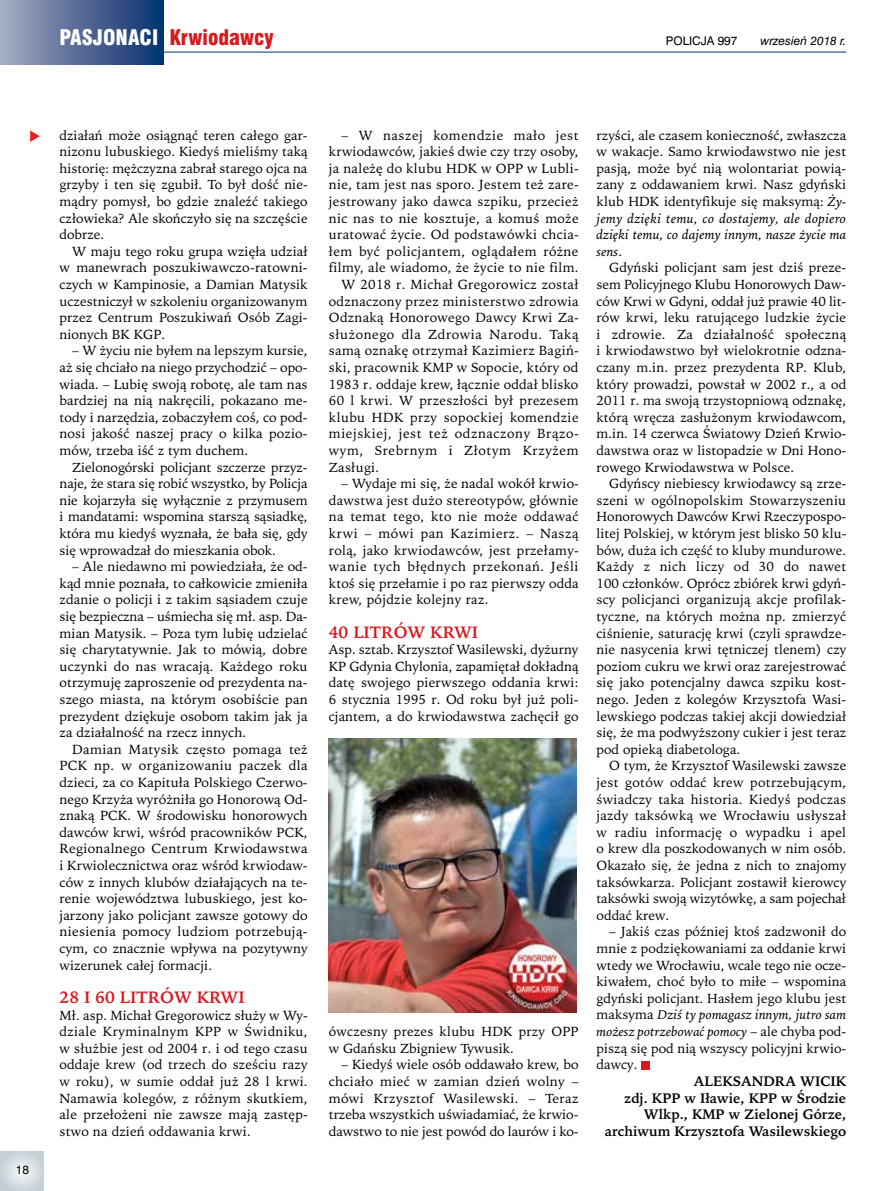
<style>
.page{position:relative;width:893px;height:1191px;background:#fff}
.page>*{position:absolute;margin:0;border:0;box-sizing:border-box;transform-origin:0 0}
.t1{font:21px "Swis 721 Blk Cn EU";color:#d71920}
.t2{font:700 16.5px "Iowan Old Style";color:#d71920}
.t3{font:700 13.8px/16.6px "Iowan Old Style";color:#000;text-align:right}
.t4{font:13.2px/16.6px "Iowan Old Style";letter-spacing:.01em;color:#000;text-align:justify}
.t5{font:13.2px "Iowan Old Style";letter-spacing:.045em;color:#000}
.t6{font:13.2px "Iowan Old Style";letter-spacing:.03em;color:#000}
.t7{font:12px "Swis 721 EU Italic";color:#000}
.t8{font:12px "Swis 721 EU Normal";color:#000}
.s1{color:#fff}
.s2{font-style:italic}
</style>
<div class="page">
<div style="left:641px;top:1060px;width:9px;height:9px;background:#d71920"></div>
<hr style="left:0;top:52px;width:846px;height:1px;background:#003471">
<div style="left:0;top:0;width:164px;height:64px;background:linear-gradient(to right,#a7aac0,#06306f)"></div>
<svg style="left:0;top:1151px;width:44px;height:40px;background:#d3dadf"></svg>
<img style="left:329px;top:738px;width:248px;height:274px">
<svg style="left:30px;top:131px;width:10px;height:11px"></svg>
<h1 class="t1" style="left:60px;top:24px;width:216px"><span class="s1">PASJONACI</span> Krwiodawcy</h1>
<p class="t8" style="left:666px;top:33px;width:73px">POLICJA 997</p>
<p class="t7" style="left:760px;top:33px;width:87px">wrzesień 2018 r.</p>
<p class="t8" style="left:16px;top:1162px;width:15px">18</p>
<p class="t4" style="left:60px;top:127px;width:250px">działań może osiągnąć teren całego gar&shy;nizonu lubuskiego. Kiedyś mieliśmy taką historię: mężczyzna zabrał starego ojca na grzyby i ten się zgubił. To był dość nie&shy;mądry pomysł, bo gdzie znaleźć takiego człowieka? Ale skończyło się na szczęście dobrze.</p>
<p class="t4" style="left:60px;top:243px;width:250px;text-indent:13px">W maju tego roku grupa wzięła udział w manewrach poszukiwawczo-ratowni&shy;czych w Kampinosie, a Damian Matysik uczestniczył w szkoleniu organizowanym przez Centrum Poszukiwań Osób Zagi&shy;nionych BK KGP.</p>
<p class="t4" style="left:60px;top:342px;width:250px;text-indent:13px">– W życiu nie byłem na lepszym kursie, aż się chciało na niego przychodzić – opo&shy;wiada. – Lubię swoją robotę, ale tam nas bardziej na nią nakręcili, pokazano me&shy;tody i narzędzia, zobaczyłem coś, co pod&shy;nosi jakość naszej pracy o kilka pozio&shy;mów, trzeba iść z tym duchem.</p>
<p class="t4" style="left:60px;top:459px;width:250px;text-indent:13px">Zielonogórski policjant szczerze przyz&shy;naje, że stara się robić wszystko, by Policja nie kojarzyła się wyłącznie z przymusem i mandatami: wspomina starszą sąsiadkę, która mu kiedyś wyznała, że bała się, gdy się wprowadzał do mieszkania obok.</p>
<p class="t4" style="left:60px;top:558px;width:250px;text-indent:13px">– Ale niedawno mi powiedziała, że od&shy;kąd mnie poznała, to całkowicie zmieniła zdanie o policji i z takim sąsiadem czuje się bezpieczna – uśmiecha się mł. asp. Da&shy;mian Matysik. – Poza tym lubię udzielać się charytatywnie. Jak to mówią, dobre uczynki do nas wracają. Każdego roku otrzymuję zaproszenie od prezydenta na&shy;szego miasta, na którym osobiście pan prezydent dziękuje osobom takim jak ja za działalność na rzecz innych.</p>
<p class="t4" style="left:60px;top:741px;width:250px;text-indent:13px">Damian Matysik często pomaga też PCK np. w organizowaniu paczek dla dzieci, za co Kapituła Polskiego Czerwo&shy;nego Krzyża wyróżniła go Honorową Od&shy;znaką PCK. W środowisku honorowych dawców krwi, wśród pracowników PCK, Regionalnego Centrum Krwiodawstwa i Krwiolecznictwa oraz wśród krwiodaw&shy;ców z innych klubów działających na te&shy;renie województwa lubuskiego, jest ko&shy;jarzony jako policjant zawsze gotowy do niesienia pomocy ludziom potrzebują&shy;cym, co znacznie wpływa na pozytywny wizerunek całej formacji.</p>
<p class="t2" style="left:60px;top:987px;width:187px">28 I 60 LITRÓW KRWI</p>
<p class="t4" style="left:60px;top:1006px;width:250px">Mł. asp. Michał Gregorowicz służy w Wy&shy;dziale Kryminalnym KPP w Świdniku, w służbie jest od 2004 r. i od tego czasu oddaje krew (od trzech do sześciu razy w roku), w sumie oddał już 28 l krwi.<br>Namawia kolegów, z różnym skutkiem, ale przełożeni nie zawsze mają zastęp&shy;stwo na dzień oddawania krwi.</p>
<p class="t5" style="left:342px;top:127px;width:238px">– W naszej komendzie mało jest</p>
<p class="t4" style="left:329px;top:143px;width:251px">krwiodawców, jakieś dwie czy trzy osoby,</p>
<p class="t4" style="left:329px;top:160px;width:252px">ja należę do klubu HDK w OPP w Lubli-</p>
<p class="t4" style="left:329px;top:176px;width:251px">nie, tam jest nas sporo. Jestem też zare-</p>
<p class="t4" style="left:329px;top:193px;width:251px">jestrowany jako dawca szpiku, przecież</p>
<p class="t4" style="left:329px;top:210px;width:251px">nic nas to nie kosztuje, a komuś może</p>
<p class="t4" style="left:329px;top:226px;width:252px">uratować życie. Od podstawówki chcia-</p>
<p class="t6" style="left:329px;top:243px;width:251px">łem być policjantem, oglądałem różne</p>
<p class="t4" style="left:329px;top:259px;width:251px">filmy, ale wiadomo, że życie to nie film.</p>
<p class="t4" style="left:342px;top:276px;width:238px">W 2018 r. Michał Gregorowicz został</p>
<p class="t4" style="left:329px;top:293px;width:251px">odznaczony przez ministerstwo zdrowia</p>
<p class="t4" style="left:329px;top:309px;width:252px">Odznaką Honorowego Dawcy Krwi Za-</p>
<p class="t5" style="left:329px;top:326px;width:251px">służonego dla Zdrowia Narodu. Taką</p>
<p class="t4" style="left:329px;top:342px;width:252px">samą oznakę otrzymał Kazimierz Bagiń-</p>
<p class="t4" style="left:329px;top:359px;width:251px">ski, pracownik KMP w Sopocie, który od</p>
<p class="t4" style="left:329px;top:376px;width:251px">1983 r. oddaje krew, łącznie oddał blisko</p>
<p class="t4" style="left:329px;top:392px;width:251px">60 l krwi. W przeszłości był prezesem</p>
<p class="t6" style="left:329px;top:409px;width:251px">klubu HDK przy sopockiej komendzie</p>
<p class="t5" style="left:329px;top:426px;width:252px">miejskiej, jest też odznaczony Brązo-</p>
<p class="t5" style="left:329px;top:443px;width:251px">wym, Srebrnym i Złotym Krzyżem</p>
<p class="t4" style="left:329px;top:458px;width:52px">Zasługi.</p>
<p class="t4" style="left:329px;top:475px;width:252px;text-indent:13px">– Wydaje mi się, że nadal wokół krwio&shy;dawstwa jest dużo stereotypów, głównie na temat tego, kto nie może oddawać krwi – mówi pan Kazimierz. – Naszą rolą, jako krwiodawców, jest przełamy&shy;wanie tych błędnych przekonań. Jeśli ktoś się przełamie i po raz pierwszy odda krew, pójdzie kolejny raz.</p>
<p class="t2" style="left:329px;top:622px;width:151px">40 LITRÓW KRWI</p>
<p class="t4" style="left:329px;top:641px;width:251px">Asp. sztab. Krzysztof Wasilewski, dyżurny KP Gdynia Chylonia, zapamiętał dokładną datę swojego pierwszego oddania krwi:<br>6 stycznia 1995 r. Od roku był już poli&shy;cjantem, a do krwiodawstwa zachęcił go</p>
<p class="t4" style="left:329px;top:1023px;width:251px">ówczesny prezes klubu HDK przy OPP w Gdańsku Zbigniew Tywusik.</p>
<p class="t4" style="left:329px;top:1056px;width:251px;text-indent:13px">– Kiedyś wiele osób oddawało krew, bo chciało mieć w zamian dzień wolny – mówi Krzysztof Wasilewski. – Teraz trzeba wszystkich uświadamiać, że krwio&shy;dawstwo to nie jest powód do laurów i ko-</p>
<p class="t4" style="left:596px;top:127px;width:251px">rzyści, ale czasem konieczność, zwłaszcza w wakacje. Samo krwiodawstwo nie jest pasją, może być nią wolontariat powią&shy;zany z oddawaniem krwi. Nasz gdyński klub HDK identyfikuje się maksymą: <span class="s2">Ży&shy;jemy dzięki temu, co dostajemy, ale dopiero dzięki temu, co dajemy innym, nasze życie ma sens</span>.</p>
<p class="t4" style="left:597px;top:259px;width:251px;text-indent:13px">Gdyński policjant sam jest dziś preze&shy;sem Policyjnego Klubu Honorowych Daw&shy;ców Krwi w Gdyni, oddał już prawie 40 lit&shy;rów krwi, leku ratującego ludzkie życie i zdrowie. Za działalność społeczną i krwiodawstwo był wielokrotnie odzna&shy;czany m.in. przez prezydenta RP. Klub, który prowadzi, powstał w 2002 r., a od 2011 r. ma swoją trzystopniową odznakę, którą wręcza zasłużonym krwiodawcom, m.in. 14 czerwca Światowy Dzień Krwio&shy;dawstwa oraz w listopadzie w Dni Hono&shy;rowego Krwiodawstwa w Polsce.</p>
<p class="t4" style="left:597px;top:475px;width:251px;text-indent:13px">Gdyńscy niebiescy krwiodawcy są zrze&shy;szeni w ogólnopolskim Stowarzyszeniu Honorowych Dawców Krwi Rzeczypospo&shy;litej Polskiej, w którym jest blisko 50 klu&shy;bów, duża ich część to kluby mundurowe.<br>Każdy z nich liczy od 30 do nawet 100 członków. Oprócz zbiórek krwi gdyń&shy;scy policjanci organizują akcje profilak&shy;tyczne, na których można np. zmierzyć ciśnienie, saturację krwi (czyli sprawdze&shy;nie nasycenia krwi tętniczej tlenem) czy poziom cukru we krwi oraz zarejestrować się jako potencjalny dawca szpiku kost&shy;nego. Jeden z kolegów Krzysztofa Wasi&shy;lewskiego podczas takiej akcji dowiedział się, że ma podwyższony cukier i jest teraz pod opieką diabetologa.</p>
<p class="t4" style="left:597px;top:757px;width:251px;text-indent:13px">O tym, że Krzysztof Wasilewski zawsze jest gotów oddać krew potrzebującym, świadczy taka historia. Kiedyś podczas jazdy taksówką we Wrocławiu usłyszał w radiu informację o wypadku i apel o krew dla poszkodowanych w nim osób.<br>Okazało się, że jedna z nich to znajomy taksówkarza. Policjant zostawił kierowcy taksówki swoją wizytówkę, a sam pojechał oddać krew.</p>
<p class="t4" style="left:597px;top:923px;width:251px;text-indent:13px">– Jakiś czas później ktoś zadzwonił do mnie z podziękowaniami za oddanie krwi wtedy we Wrocławiu, wcale tego nie ocze&shy;kiwałem, choć było to miłe – wspomina gdyński policjant. Hasłem jego klubu jest maksyma <span class="s2">Dziś ty pomagasz innym, jutro sam możesz potrzebować pomocy</span> – ale chyba pod&shy;piszą się pod nią wszyscy policyjni krwio&shy;dawcy.</p>
<p class="t3" style="left:605px;top:1072px;width:243px">ALEKSANDRA WICIK<br>zdj. KPP w Iławie, KPP w Środzie<br>Wlkp., KMP w Zielonej Górze, archiwum Krzysztofa Wasilewskiego</p>
</div>
